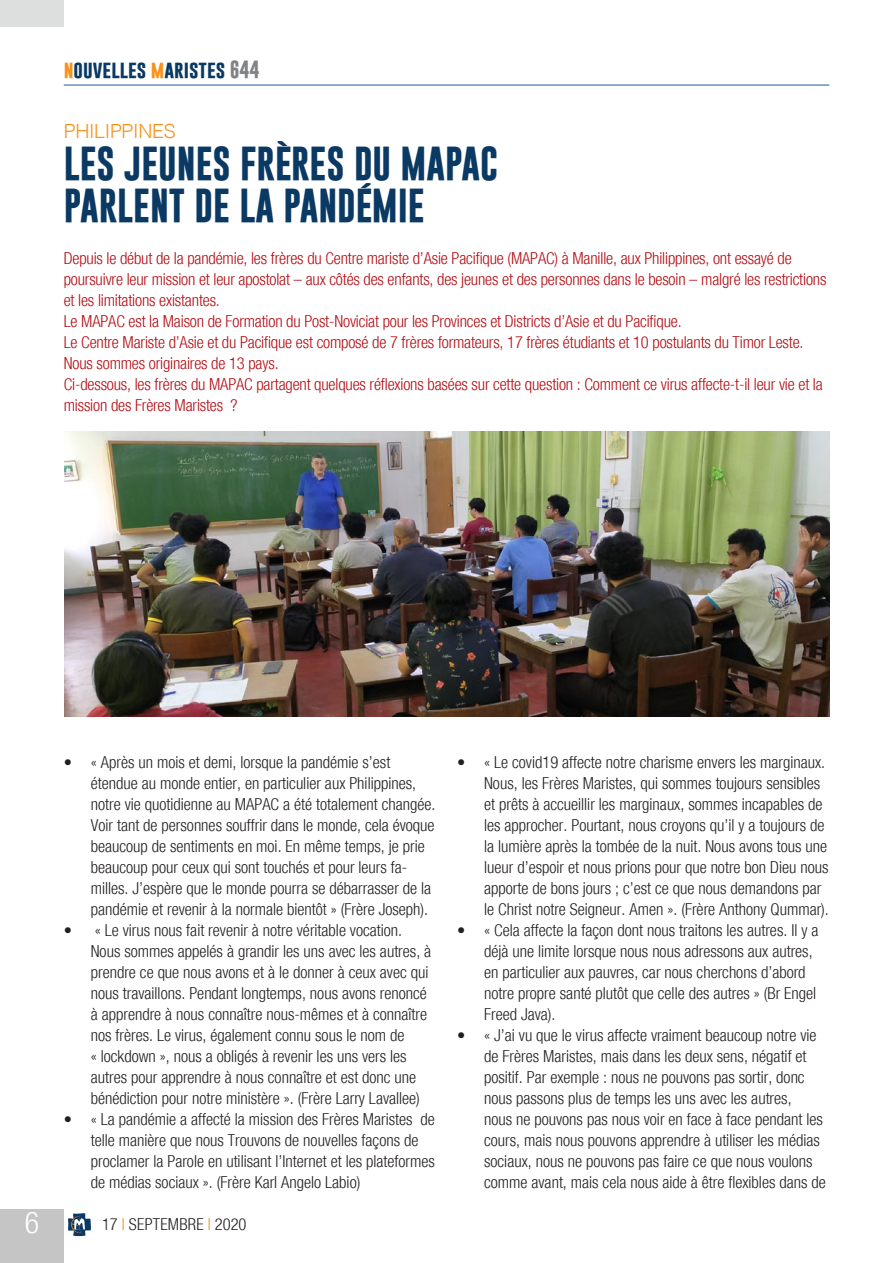
<style>
.page{position:relative;width:893px;height:1263px;background:#fff}
.page>*{position:absolute;margin:0;border:0;box-sizing:border-box;transform-origin:0 0}
.Titolo{font:700 34.5px/42px "Gobold";color:#0a3963}
.t1{font:300 condensed 30px "Helvetica Neue";color:#fff}
.sommario{font:300 19.5px "Helvetica";letter-spacing:-.015em;color:#f7931d}
.t2{font:700 18px "Gobold";color:#0a3963}
.t3{font:300 condensed 16.5px/21px "Helvetica Neue";color:#231f20}
.Testo_sinEspacio{font:300 condensed 16.5px/21px "Helvetica Neue";letter-spacing:-.01em;color:#b30e15}
.s1{color:#f7931d}
.s2{color:#808285}
</style>
<div class="page">
<div style="left:0;top:1209px;width:64px;height:54px;background:#c4c5c4"></div>
<hr style="left:64px;top:85px;width:765px;height:1px;background:#175d9e">
<svg style="left:68px;top:1213px;width:23px;height:23px"></svg>
<div style="left:0;top:0;width:64px;height:27px;background:#dddede"></div>
<img style="left:64px;top:432px;width:765px;height:284px">
<p class="t2" style="left:64px;top:57px;width:197px"><span class="s1">n</span>ouvelles <span class="s1">m</span>aristes <span class="s2">644</span></p>
<p class="sommario" style="left:64px;top:114px;width:113px">PHILIPPINES</p>
<p class="Titolo" style="left:64px;top:143px;width:436px">LES JEUNES FRÈRES DU MAPAC<br>PARLENT DE LA PANDÉMIE</p>
<p class="Testo_sinEspacio" style="left:64px;top:248px;width:764px">Depuis le début de la pandémie, les frères du Centre mariste d’Asie Pacifique (MAPAC) à Manille, aux Philippines, ont essayé de poursuivre leur mission et leur apostolat – aux côtés des enfants, des jeunes et des personnes dans le besoin – malgré les restrictions et les limitations existantes.</p>
<p class="Testo_sinEspacio" style="left:64px;top:311px;width:619px">Le MAPAC est la Maison de Formation du Post-Noviciat pour les Provinces et Districts d’Asie et du Pacifique.</p>
<p class="Testo_sinEspacio" style="left:64px;top:332px;width:741px">Le Centre Mariste d’Asie et du Pacifique est composé de 7 frères formateurs, 17 frères étudiants et 10 postulants du Timor Leste.<br>Nous sommes originaires de 13 pays.</p>
<p class="Testo_sinEspacio" style="left:64px;top:374px;width:761px">Ci-dessous, les frères du MAPAC partagent quelques réflexions basées sur cette question : Comment ce virus affecte-t-il leur vie et la mission des Frères Maristes ?</p>
<h2 class="t1" style="left:25px;top:1205px;width:16px">6</h2>
<p class="t3" style="left:91px;top:752px;width:346px;text-indent:-27px">• « Après un mois et demi, lorsque la pandémie s’est étendue au monde entier, en particulier aux Philippines, notre vie quotidienne au MAPAC a été totalement changée.<br>Voir tant de personnes souffrir dans le monde, cela évoque beaucoup de sentiments en moi. En même temps, je prie beaucoup pour ceux qui sont touchés et pour leurs fa&shy;milles. J’espère que le monde pourra se débarrasser de la pandémie et revenir à la normale bientôt » (Frère Joseph).</p>
<p class="t3" style="left:91px;top:920px;width:342px;text-indent:-27px">• « Le virus nous fait revenir à notre véritable vocation.<br>Nous sommes appelés à grandir les uns avec les autres, à prendre ce que nous avons et à le donner à ceux avec qui nous travaillons. Pendant longtemps, nous avons renoncé à apprendre à nous connaître nous-mêmes et à connaître nos frères. Le virus, également connu sous le nom de<br>« lockdown », nous a obligés à revenir les uns vers les autres pour apprendre à nous connaître et est donc une bénédiction pour notre ministère ». (Frère Larry Lavallee)</p>
<p class="t3" style="left:91px;top:1109px;width:346px;text-indent:-27px">• « La pandémie a affecté la mission des Frères Maristes de telle manière que nous Trouvons de nouvelles façons de proclamer la Parole en utilisant l’Internet et les plateformes de médias sociaux ». (Frère Karl Angelo Labio)</p>
<p class="t3" style="left:102px;top:1214px;width:146px">17 <span class="s1">I</span> SEPTEMBRE <span class="s1">I</span> 2020</p>
<p class="t3" style="left:484px;top:752px;width:346px;text-indent:-27px">• « Le covid19 affecte notre charisme envers les marginaux.<br>Nous, les Frères Maristes, qui sommes toujours sensibles et prêts à accueillir les marginaux, sommes incapables de les approcher. Pourtant, nous croyons qu’il y a toujours de la lumière après la tombée de la nuit. Nous avons tous une lueur d’espoir et nous prions pour que notre bon Dieu nous apporte de bons jours ; c’est ce que nous demandons par le Christ notre Seigneur. Amen ». (Frère Anthony Qummar).</p>
<p class="t3" style="left:484px;top:920px;width:336px;text-indent:-27px">• « Cela affecte la façon dont nous traitons les autres. Il y a déjà une limite lorsque nous nous adressons aux autres, en particulier aux pauvres, car nous cherchons d’abord notre propre santé plutôt que celle des autres » (Br Engel Freed Java).</p>
<p class="t3" style="left:484px;top:1025px;width:343px;text-indent:-27px">• « J’ai vu que le virus affecte vraiment beaucoup notre vie de Frères Maristes, mais dans les deux sens, négatif et positif. Par exemple : nous ne pouvons pas sortir, donc nous passons plus de temps les uns avec les autres,<br>nous ne pouvons pas nous voir en face à face pendant les cours, mais nous pouvons apprendre à utiliser les médias sociaux, nous ne pouvons pas faire ce que nous voulons comme avant, mais cela nous aide à être flexibles dans de</p>
</div>
